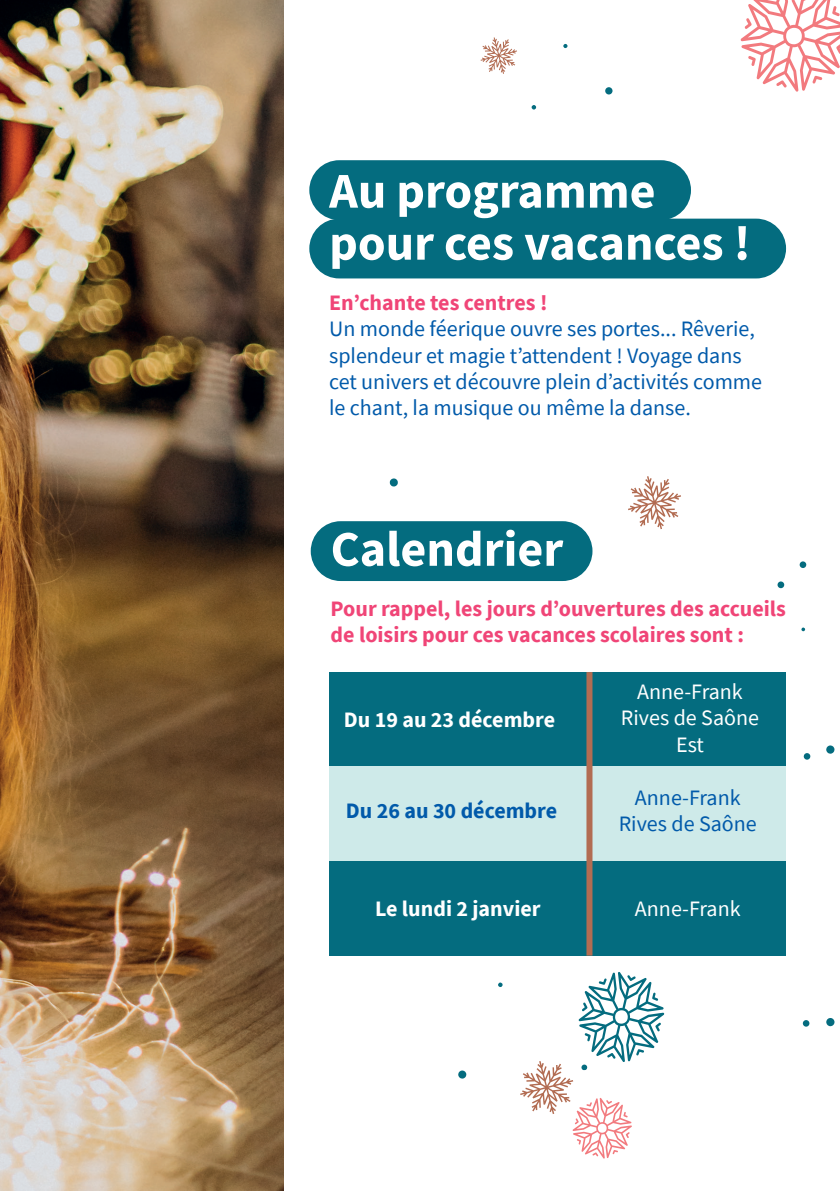
<style>
.page{position:relative;width:840px;height:1191px;background:#fff}
.page>*{position:absolute;margin:0;border:0;box-sizing:border-box;transform-origin:0 0}
.t1{font:700 50px/52px "Source Sans Pro";color:#fff}
.t2{font:22px/26.4px "Source Sans Pro";color:#015aaa}
.t3{font:700 22px/26.4px "Source Sans Pro";color:#f04577}
.t4{font:22px/26.4px "Source Sans Pro";color:#fff;text-align:center}
.t5{font:700 22px "Source Sans Pro";color:#fff}
.t6{font:700 22px "Source Sans Pro";color:#015aaa}
</style>
<div class="page">
<img style="left:0;top:0;width:283px;height:1191px">
<div style="left:309px;top:160px;width:381px;height:60px;background:#046c7f;border-radius:30px"></div>
<div style="left:309px;top:219px;width:476px;height:59px;background:#046c7f;border-radius:30px"></div>
<svg style="left:628px;top:476px;width:52px;height:53px"></svg>
<svg style="left:740px;top:0;width:99px;height:92px"></svg>
<svg style="left:531px;top:105px;width:5px;height:5px"></svg>
<svg style="left:563px;top:44px;width:4px;height:4px"></svg>
<svg style="left:604px;top:87px;width:8px;height:8px"></svg>
<svg style="left:480px;top:37px;width:37px;height:37px"></svg>
<div style="left:803px;top:753px;width:7px;height:7px;background:#046c7f;border-radius:50%"></div>
<svg style="left:825px;top:745px;width:9px;height:9px"></svg>
<div style="left:799px;top:561px;width:7px;height:7px;background:#046c7f;border-radius:50%"></div>
<svg style="left:776px;top:581px;width:8px;height:7px"></svg>
<svg style="left:498px;top:982px;width:4px;height:5px"></svg>
<svg style="left:457px;top:1070px;width:9px;height:8px"></svg>
<svg style="left:520px;top:972px;width:144px;height:186px"></svg>
<svg style="left:389px;top:478px;width:9px;height:9px"></svg>
<div style="left:802px;top:1020px;width:7px;height:6px;background:#046c7f;border-radius:50%"></div>
<svg style="left:825px;top:1017px;width:9px;height:9px"></svg>
<div style="left:329px;top:672px;width:456px;height:94px;background:#046c7f"></div>
<div style="left:329px;top:766px;width:456px;height:95px;background:#ceeae9"></div>
<div style="left:329px;top:861px;width:456px;height:94px;background:#046c7f"></div>
<div style="left:586px;top:672px;width:6px;height:283px;background:#b26c52"></div>
<div style="left:310px;top:521px;width:282px;height:60px;background:#046c7f;border-radius:30px"></div>
<h1 class="t1" style="left:329px;top:164px;width:422px">Au programme pour ces vacances !</h1>
<p class="t3" style="left:329px;top:289px;width:220px">En’chante tes centres !</p>
<p class="t2" style="left:329px;top:315px;width:434px">Un monde féerique ouvre ses portes... Rêverie, splendeur et magie t’attendent ! Voyage dans cet univers et découvre plein d’activités comme le chant, la musique ou même la danse.</p>
<h1 class="t1" style="left:330px;top:522px;width:234px">Calendrier</h1>
<p class="t3" style="left:330px;top:595px;width:456px">Pour rappel, les jours d’ouvertures des accueils de loisirs pour ces vacances scolaires sont :</p>
<p class="t5" style="left:343px;top:705px;width:213px">Du 19 au 23 décembre</p>
<p class="t4" style="left:620px;top:678px;width:139px">Anne-Frank<br>Rives de Saône<br>Est</p>
<p class="t6" style="left:346px;top:796px;width:213px">Du 26 au 30 décembre</p>
<p class="t2" style="left:618px;top:784px;width:139px;text-align:center">Anne-Frank<br>Rives de Saône</p>
<p class="t5" style="left:375px;top:893px;width:167px">Le lundi 2 janvier</p>
<p class="t4" style="left:634px;top:895px;width:107px">Anne-Frank</p>
</div>
